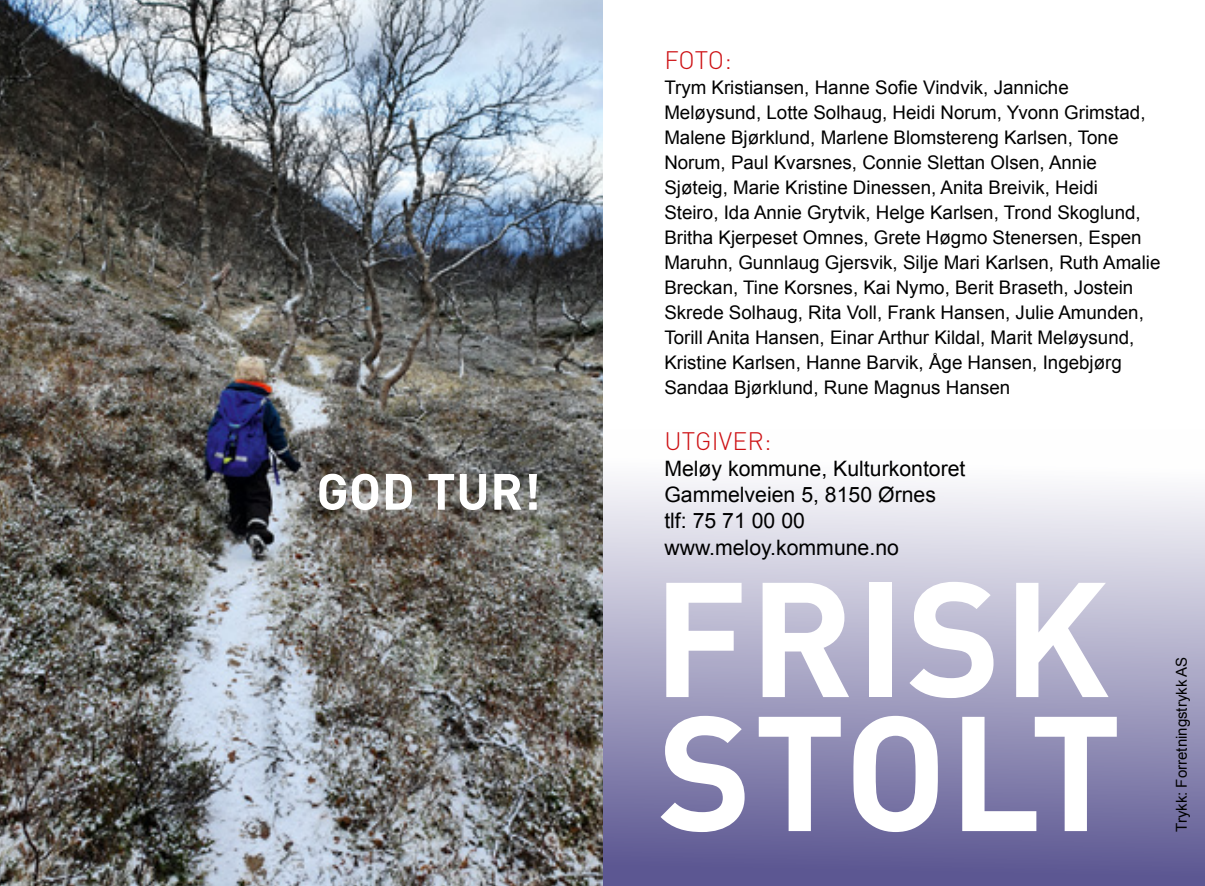
<style>
.page{position:relative;width:1205px;height:886px;background:#fff}
.page>*{position:absolute;margin:0;border:0;box-sizing:border-box;transform-origin:0 0}
.t1{font:700 160.5px "DINOT";letter-spacing:.01em;color:#fff}
.t2{font:700 50.25px "DINOT";letter-spacing:.01em;color:#fff}
.t3{font:300 25px "DINOT";letter-spacing:.01em;color:#cd1013}
.t4{font:21.25px/26.2px "Arial";color:#000}
.t5{font:18.75px/25px "Arial";color:#000}
.t6{font:15px "Arial";color:#000}
</style>
<div class="page">
<div style="left:0;top:429px;width:1205px;height:457px;background:linear-gradient(to bottom,#fff,#58538f)"></div>
<img style="left:0;top:0;width:602px;height:886px">
<h2 class="t2" style="left:316px;top:457px;width:226px">GOD TUR!</h2>
<h3 class="t3" style="left:664px;top:43px;width:69px">FOTO:</h3>
<p class="t5" style="left:664px;top:75px;width:498px">Trym Kristiansen, Hanne Sofie Vindvik, Janniche Meløysund, Lotte Solhaug, Heidi Norum, Yvonn Grimstad, Malene Bjørklund, Marlene Blomstereng Karlsen, Tone Norum, Paul Kvarsnes, Connie Slettan Olsen, Annie Sjøteig, Marie Kristine Dinessen, Anita Breivik, Heidi<br>Steiro, Ida Annie Grytvik, Helge Karlsen, Trond Skoglund, Britha Kjerpeset Omnes, Grete Høgmo Stenersen, Espen Maruhn, Gunnlaug Gjersvik, Silje Mari Karlsen, Ruth Amalie Breckan, Tine Korsnes, Kai Nymo, Berit Braseth, Jostein Skrede Solhaug, Rita Voll, Frank Hansen, Julie Amunden, Torill Anita Hansen, Einar Arthur Kildal, Marit Meløysund, Kristine Karlsen, Hanne Barvik, Åge Hansen, Ingebjørg Sandaa Bjørklund, Rune Magnus Hansen</p>
<h3 class="t3" style="left:664px;top:424px;width:108px">UTGIVER:</h3>
<p class="t4" style="left:664px;top:456px;width:303px">Meløy kommune, Kulturkontoret<br>Gammelveien 5, 8150 Ørnes<br>tlf: 75 71 00 00 www.meloy.kommune.no</p>
<h1 class="t1" style="left:653px;top:530px;width:458px">FRISK</h1>
<h1 class="t1" style="left:657px;top:664px;width:466px">STOLT</h1>
<p class="t6" style="left:1171px;top:832px;width:177px;rotate:-90deg">Trykk: Forretningstrykk AS</p>
</div>
